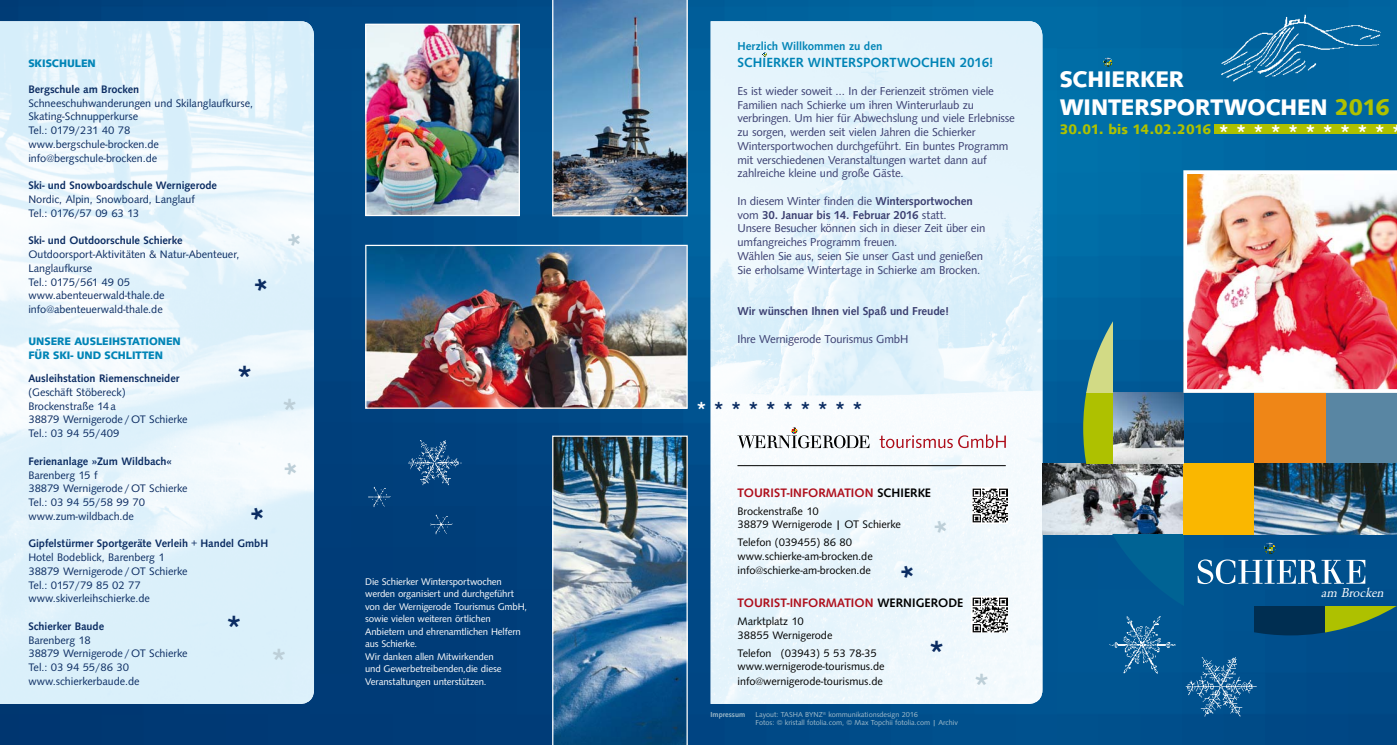
<style>
.page{position:relative;width:1397px;height:745px;background:#fff}
.page>*{position:absolute;margin:0;border:0;box-sizing:border-box;transform-origin:0 0}
.t1{font:800 29.62px "Saxony";color:#0b2c62}
.t2{font:800 29.62px "Saxony";color:#bdcfd8}
.t3{font:800 23.38px/28px "Saxony";color:#fff}
.t4{font:800 19.12px "Saxony";color:#0b2c62}
.t5{font:800 14.25px "Saxony";letter-spacing:.01em;color:#aec100}
.t6{font:500 13.75px "Saxony";color:#0084b6}
.t7{font:italic 13.38px "Garamond Std";color:#fff}
.t8{font:500 12.75px "Saxony";letter-spacing:.005em;color:#ae0e1b}
.t9{font:11.88px/13.8px "Saxony";letter-spacing:-.01em;color:#3a3e70}
.t10{font:500 11.88px "Saxony";letter-spacing:-.01em;color:#3a3e70}
.t11{font:500 11.88px "Saxony";color:#0084b6}
.t12{font:11.25px/13.8px "Saxony";color:#0b2c62}
.t13{font:11.25px/13.9px "Saxony";color:#000}
.t14{font:500 11.25px "Saxony";color:#0b2c62}
.t15{font:800 11.25px/13.8px "Saxony";color:#0084b6}
.t16{font:10px/12.5px "Saxony";letter-spacing:-.01em;color:#fff}
.t17{font:7.5px/7.5px "Saxony";color:#a1bccb}
.t18{font:500 7.5px "Saxony";color:#a1bccb}
.s1{font-weight:500}
.s2{color:#fff}
.s3{color:#000}
.s4{color:#aec100}
.s5{font-size:19.12px;color:#fff}
</style>
<div class="page">
<img style="left:0;top:0;width:1396px;height:744px">
<img style="left:1216px;top:0;width:168px;height:92px">
<div style="left:1214px;top:124px;width:182px;height:10px;background:#aec100"></div>
<img style="left:710px;top:21px;width:332px;height:682px">
<img style="left:1042px;top:463px;width:141px;height:71px">
<div style="left:1082px;top:597px;width:29px;height:38px;background:#005693"></div>
<div style="left:1254px;top:605px;width:71px;height:30px;background:#002e51"></div>
<svg style="left:1325px;top:605px;width:71px;height:30px;background:#5c8a41"></svg>
<hr style="left:1396px;top:605px;width:1px;height:30px;background:#fab700">
<div style="left:1112px;top:534px;width:71px;height:71px;background:linear-gradient(to right,#005792,#006594)"></div>
<div style="left:1183px;top:463px;width:71px;height:71px;background:#fab700"></div>
<div style="left:1325px;top:392px;width:71px;height:71px;background:#5986a3"></div>
<div style="left:1254px;top:392px;width:71px;height:71px;background:#ef8617"></div>
<img style="left:1112px;top:392px;width:71px;height:71px">
<div style="left:1082px;top:392px;width:30px;height:71px;background:#aec100"></div>
<svg style="left:1082px;top:321px;width:30px;height:71px;background:#679c90"></svg>
<div style="left:1082px;top:249px;width:30px;height:71px;background:#0067a2"></div>
<div style="left:1082px;top:221px;width:29px;height:21px;background:#006ea7"></div>
<div style="left:1112px;top:221px;width:71px;height:28px;background:#0069a4"></div>
<svg style="left:1396px;top:221px;width:1px;height:28px"></svg>
<img style="left:1254px;top:463px;width:142px;height:71px">
<img style="left:1181px;top:168px;width:215px;height:226px">
<svg style="left:1197px;top:542px;width:167px;height:41px;background:#2d6fa0"></svg>
<hr style="left:737px;top:465px;width:268px;height:1px;background:#000">
<svg style="left:737px;top:427px;width:132px;height:21px"></svg>
<svg style="left:879px;top:434px;width:126px;height:14px"></svg>
<svg style="left:1103px;top:58px;width:9px;height:9px"></svg>
<svg style="left:762px;top:52px;width:5px;height:5px"></svg>
<img style="left:367px;top:26px;width:151px;height:188px">
<div style="left:365px;top:24px;width:155px;height:192px;border:1px solid #fff"></div>
<img style="left:367px;top:246px;width:318px;height:160px">
<div style="left:365px;top:244px;width:322px;height:164px;border:1px solid #fff"></div>
<img style="left:552px;top:435px;width:135px;height:309px">
<img style="left:552px;top:0;width:135px;height:216px">
<img style="left:1107px;top:614px;width:69px;height:60px">
<img style="left:366px;top:485px;width:27px;height:23px">
<img style="left:427px;top:512px;width:27px;height:24px">
<img style="left:1183px;top:657px;width:79px;height:63px">
<img style="left:407px;top:440px;width:57px;height:47px">
<svg style="left:971px;top:596px;width:36px;height:37px"></svg>
<img style="left:972px;top:597px;width:34px;height:34px">
<svg style="left:971px;top:487px;width:36px;height:36px"></svg>
<img style="left:972px;top:488px;width:35px;height:34px">
<img style="left:0;top:21px;width:314px;height:682px">
<p class="t15" style="left:28px;top:56px;width:14px">SKISCHU</p>
<p class="t15" style="left:75px;top:56px;width:14px">LEN</p>
<p class="t14" style="left:28px;top:82px;width:112px">Bergschule am Brocken</p>
<p class="t12" style="left:28px;top:96px;width:226px">Schneeschuhwanderungen und Skilanglaufkurse,<br>Skating-Schnupperkurse<br>Tel.: 0179/231 40 78 www.bergschule-brocken.de info@bergschule-brocken.de</p>
<p class="t14" style="left:28px;top:179px;width:190px">Ski- und Snowboardschule Wernigerode</p>
<p class="t12" style="left:28px;top:192px;width:168px">Nordic, Alpin, Snowboard, Langlauf<br>Tel.: 0176/57 09 63 13</p>
<p class="t14" style="left:28px;top:234px;width:156px">Ski- und Outdoorschule Schierke</p>
<p class="t12" style="left:28px;top:247px;width:212px">Outdoorsport-Aktivitäten &amp; Natur-Abenteuer,<br>Langlaufkurse<br>Tel.: 0175/561 49 05 www.abenteuerwald-thale.de info@abenteuerwald-thale.de</p>
<h1 class="t1" style="left:249px;top:292px;width:16px;rotate:-90deg">*</h1>
<p class="t15" style="left:28px;top:334px;width:111px;text-indent:46px">AUSLEIHSTATIONEN<br>FÜR SKI- UND SCHLITTEN</p>
<p class="t15" style="left:28px;top:334px;width:16px">UNSERE</p>
<h1 class="t2" style="left:282px;top:247px;width:16px;rotate:-90deg">*</h1>
<h1 class="t1" style="left:237px;top:358px;width:16px">*</h1>
<p class="t14" style="left:28px;top:371px;width:153px">Ausleihstation Riemenschneider</p>
<p class="t12" style="left:28px;top:385px;width:161px">(Geschäft Stöbereck)<br>Brockenstraße 14a<br>38879 Wernigerode/OT Schierke<br>Tel.: 03 94 55/409</p>
<p class="t14" style="left:28px;top:454px;width:145px">Ferienanlage »Zum Wildbach«</p>
<p class="t12" style="left:28px;top:467px;width:161px">Barenberg 15 f<br>38879 Wernigerode/OT Schierke<br>Tel.: 03 94 55/58 99 70 www.zum-wildbach.de</p>
<p class="t14" style="left:28px;top:536px;width:240px">Gipfelstürmer Sportgeräte Verleih + Handel GmbH</p>
<p class="t12" style="left:28px;top:550px;width:161px">Hotel Bodeblick, Barenberg 1<br>38879 Wernigerode/OT Schierke<br>Tel.: 0157/79 85 02 77 www.skiverleihschierke.de</p>
<p class="t14" style="left:28px;top:619px;width:77px">Schierker Baude</p>
<p class="t12" style="left:28px;top:632px;width:161px">Barenberg 18<br>38879 Wernigerode/OT Schierke<br>Tel.: 03 94 55/86 30 www.schierkerbaude.de</p>
<h1 class="t2" style="left:282px;top:392px;width:16px">*</h1>
<h1 class="t2" style="left:278px;top:475px;width:16px;rotate:-90deg">*</h1>
<h1 class="t1" style="left:245px;top:520px;width:16px;rotate:-90deg">*</h1>
<h1 class="t1" style="left:227px;top:608px;width:16px">*</h1>
<h1 class="t2" style="left:272px;top:642px;width:16px">*</h1>
<p class="t16" style="left:365px;top:575px;width:163px">Die Schierker Wintersportwochen werden organisiert und durchgeführt von der Wernigerode Tourismus GmbH, sowie vielen weiteren örtlichen<br>Anbietern und ehrenamtlichen Helfern aus Schierke.<br>Wir danken allen Mitwirkenden<br>und Gewerbetreibenden,die diese<br>Veranstaltungen unterstützen.</p>
<p class="t11" style="left:737px;top:39px;width:146px">Herzlich Willkommen zu den</p>
<p class="t6" style="left:737px;top:55px;width:257px">Schierker Wintersportwochen 2016!</p>
<p class="t9" style="left:737px;top:84px;width:279px">Es ist wieder soweit … In der Ferienzeit strömen viele Familien nach Schierke um ihren Winterurlaub zu verbringen. Um hier für Abwechslung und viele Erlebnisse zu sorgen, werden seit vielen Jahren die Schierker Wintersportwochen durchgeführt. Ein buntes Programm mit verschiedenen Veranstaltungen wartet dann auf zahlreiche kleine und große Gäste.</p>
<p class="t9" style="left:737px;top:194px;width:249px">In diesem Winter finden die <span class="s1">Wintersportwochen </span>vom <span class="s1">30. Januar bis 14. Februar 2016</span> statt.<br>Unsere Besucher können sich in dieser Zeit über ein umfangreiches Programm freuen.<br>Wählen Sie aus, seien Sie unser Gast und genießen Sie erholsame Wintertage in Schierke am Brocken.</p>
<p class="t10" style="left:737px;top:304px;width:213px">Wir wünschen Ihnen viel Spaß und Freude!</p>
<p class="t9" style="left:737px;top:331px;width:172px">Ihre Wernigerode Tourismus GmbH</p>
<h3 class="t4" style="left:696px;top:397px;width:167px"><span class="s2">*</span> * * * * * * * * *</h3>
<p class="t8" style="left:737px;top:484px;width:195px">Tourist-Information <span class="s3">Schierke</span></p>
<p class="t13" style="left:737px;top:503px;width:165px">Brockenstraße 10<br>38879 Wernigerode | OT Schierke</p>
<p class="t13" style="left:737px;top:535px;width:137px">Telefon (039455) 86 80 www.schierke-am-brocken.de info@schierke-am-brocken.de</p>
<h1 class="t2" style="left:928px;top:533px;width:16px;rotate:-90deg">*</h1>
<h1 class="t1" style="left:894px;top:578px;width:16px;rotate:-90deg">*</h1>
<p class="t8" style="left:737px;top:595px;width:227px">Tourist-Information <span class="s3">Wernigerode</span></p>
<p class="t13" style="left:737px;top:614px;width:96px">Marktplatz 10<br>38855 Wernigerode</p>
<p class="t13" style="left:737px;top:645px;width:148px">Telefon (03943) 5 53 78-35 www.wernigerode-tourismus.de info@wernigerode-tourismus.de</p>
<h1 class="t1" style="left:929px;top:633px;width:16px">*</h1>
<p class="t18" style="left:710px;top:709px;width:36px">Impressum</p>
<p class="t17" style="left:755px;top:710px;width:204px">Layout: TASHA BYNZ<sup>®</sup> kommunikationsdesign 2016<br>Fotos: © kristall fotolia.com, © Max Topchii fotolia.com | Archiv</p>
<h1 class="t2" style="left:974px;top:666px;width:16px">*</h1>
<h2 class="t3" style="left:1059px;top:66px;width:331px">SCHIERKER<br>WINTERSPORTWOCHEN <span class="s4">2016</span></h2>
<p class="t5" style="left:1059px;top:121px;width:326px">30.01. BIS 14.02.2016 <span class="s5">* * * * * * * * * *</span></p>
<p class="t7" style="left:1321px;top:585px;width:64px">am Brocken</p>
</div>
